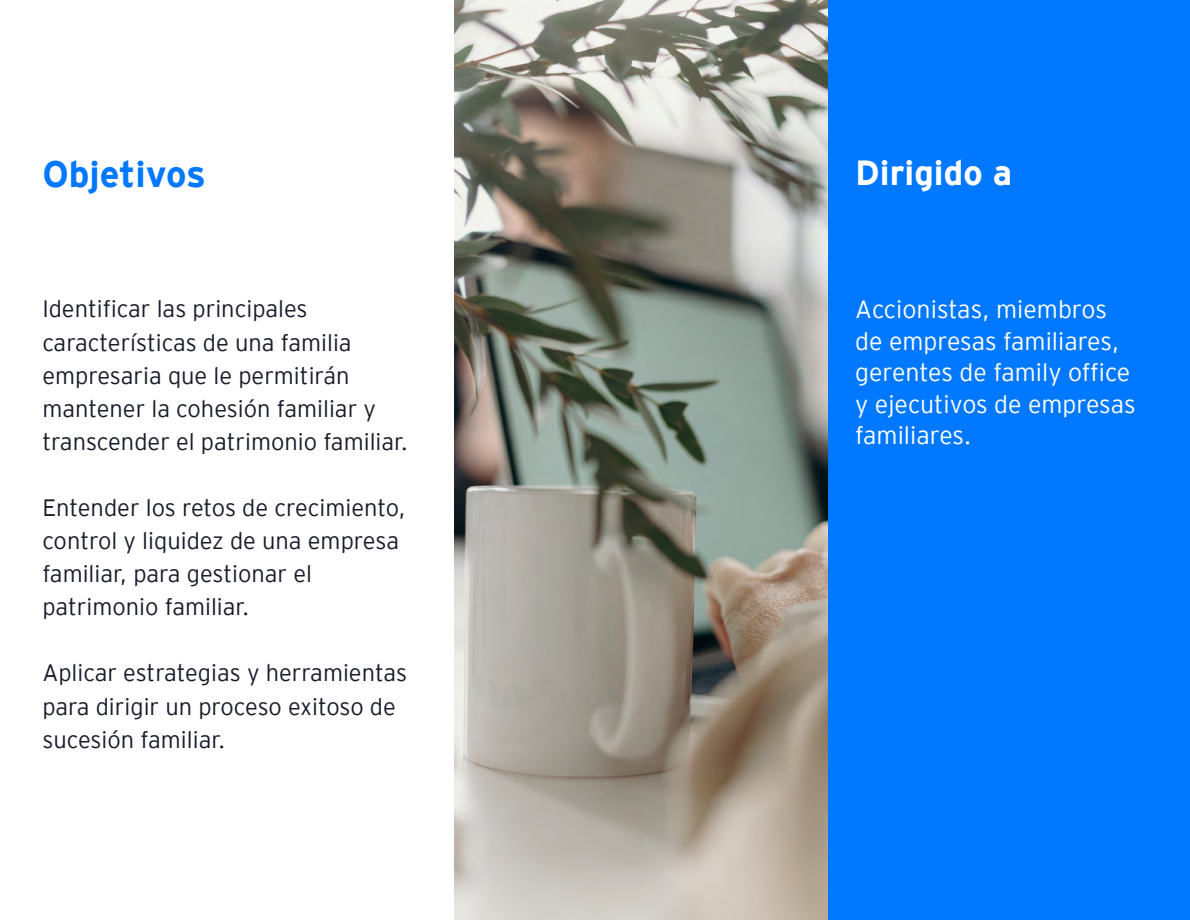
<style>
.page{position:relative;width:1190px;height:920px;background:#fff}
.page>*{position:absolute;margin:0;border:0;box-sizing:border-box;transform-origin:0 0}
.t1{font:700 36.75px "EY Interstate";color:#0078ff}
.t2{font:700 34.8px "EY Interstate";color:#fff}
.t3{font:300 24.9px/31.3px "EY Interstate";color:#fff}
.t4{font:300 23.7px/33.2px "EY Interstate";color:#181d29}
</style>
<div class="page">
<div style="left:827px;top:0;width:363px;height:920px;background:#0078ff"></div>
<img style="left:454px;top:0;width:373px;height:920px">
<h1 class="t1" style="left:42px;top:147px;width:165px">Objetivos</h1>
<h2 class="t2" style="left:855px;top:148px;width:158px">Dirigido a</h2>
<p class="t4" style="left:42px;top:291px;width:367px">Identificar las principales características de una familia empresaria que le permitirán mantener la cohesión familiar y transcender el patrimonio familiar.</p>
<p class="t4" style="left:42px;top:490px;width:365px">Entender los retos de crecimiento, control y liquidez de una empresa familiar, para gestionar el patrimonio familiar.</p>
<p class="t4" style="left:42px;top:655px;width:366px">Aplicar estrategias y herramientas para dirigir un proceso exitoso de sucesión familiar.</p>
<p class="t3" style="left:855px;top:292px;width:282px">Accionistas, miembros de empresas familiares, gerentes de family office y ejecutivos de empresas familiares.</p>
</div>
